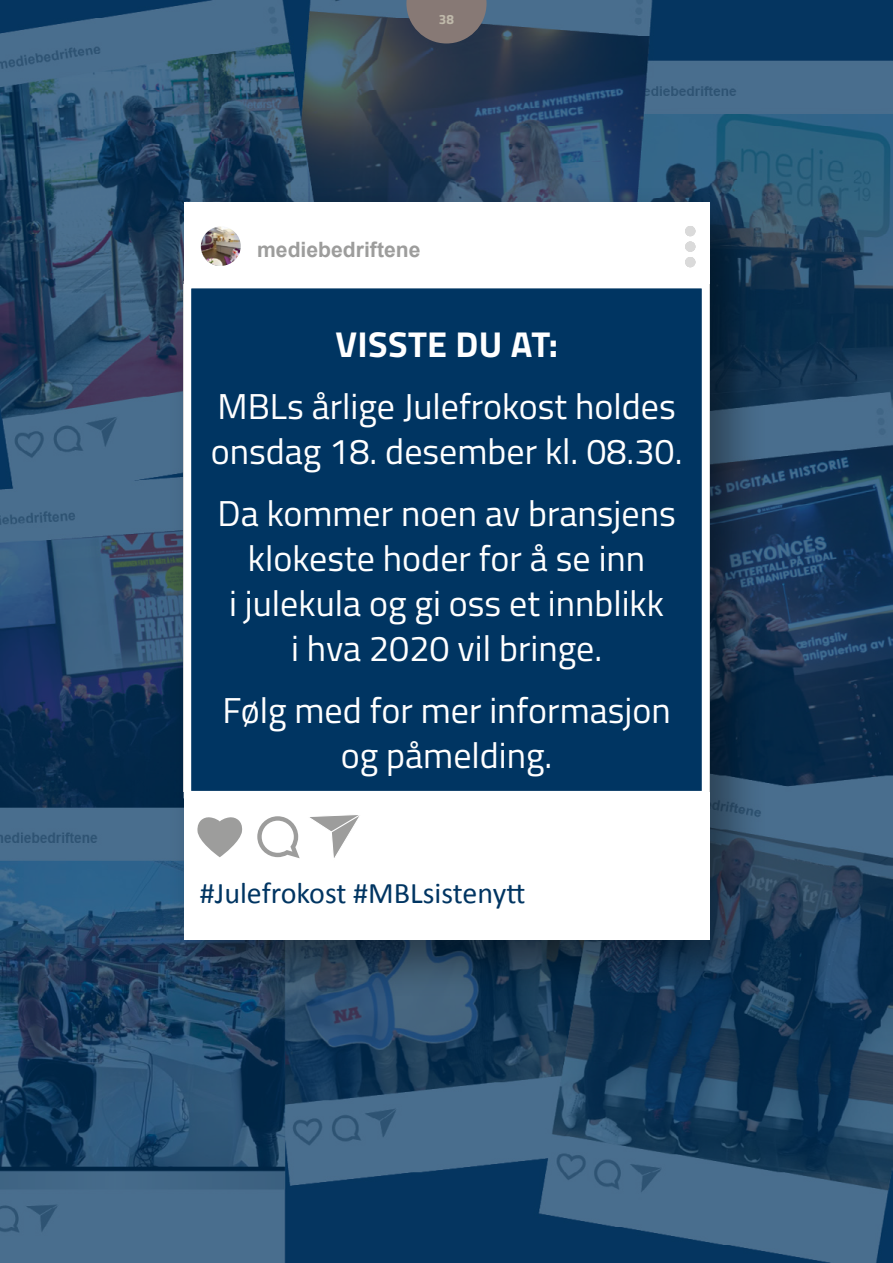
<style>
.page{position:relative;width:893px;height:1263px;background:#fff}
.page>*{position:absolute;margin:0;border:0;box-sizing:border-box;transform-origin:0 0}
.Sitat{font:36px/45px "Titillium";color:#fff;text-align:center}
.Sitat-2{font:700 36px "Titillium";letter-spacing:.01em;color:#fff}
.Sitat-3{font:30px "Calibri";color:#003562}
.t1{font:700 21.15px "Arial";color:#9d9d9c}
.brød_stor{font:700 13.5px "Titillium";color:#bfb9aa}
</style>
<div class="page">
<img style="left:0;top:0;width:893px;height:1263px">
<div style="left:167px;top:185px;width:602px;height:814px;background:#000;opacity:.4"></div>
<div style="left:184px;top:202px;width:525px;height:738px;background:#fff"></div>
<div style="left:685px;top:241px;width:10px;height:11px;background:#dadada;border-radius:50%"></div>
<div style="left:685px;top:226px;width:10px;height:10px;background:#dadada;border-radius:50%"></div>
<div style="left:686px;top:227px;width:9px;height:9px;background:#dadada;border-radius:50%"></div>
<div style="left:685px;top:257px;width:10px;height:10px;background:#dadada;border-radius:50%"></div>
<div style="left:686px;top:258px;width:9px;height:9px;background:#dadada;border-radius:50%"></div>
<svg style="left:197px;top:817px;width:46px;height:40px"></svg>
<svg style="left:257px;top:815px;width:102px;height:44px"></svg>
<img style="left:201px;top:226px;width:40px;height:40px;border-radius:20px">
<div style="left:184px;top:281px;width:525px;height:517px;background:#003562;border:8px solid #fff"></div>
<svg style="left:406px;top:0;width:81px;height:43px;background:#756c6d"></svg>
<p class="brød_stor" style="left:439px;top:9px;width:17px">38</p>
<p class="t1" style="left:257px;top:235px;width:165px">mediebedriftene</p>
<p class="Sitat-2" style="left:335px;top:316px;width:224px">VISSTE DU AT:</p>
<p class="Sitat" style="left:211px;top:382px;width:473px;text-align:left">MBLs årlige Julefrokost holdes onsdag 18. desember kl. 08.30.</p>
<p class="Sitat" style="left:217px;top:489px;width:460px">Da kommer noen av bransjens klokeste hoder for å se inn<br>i julekula og gi oss et innblikk<br>i hva 2020 vil bringe.</p>
<p class="Sitat" style="left:222px;top:686px;width:450px">Følg med for mer informasjon og påmelding.</p>
<p class="Sitat-3" style="left:200px;top:872px;width:327px">#Julefrokost #MBLsistenytt</p>
</div>
